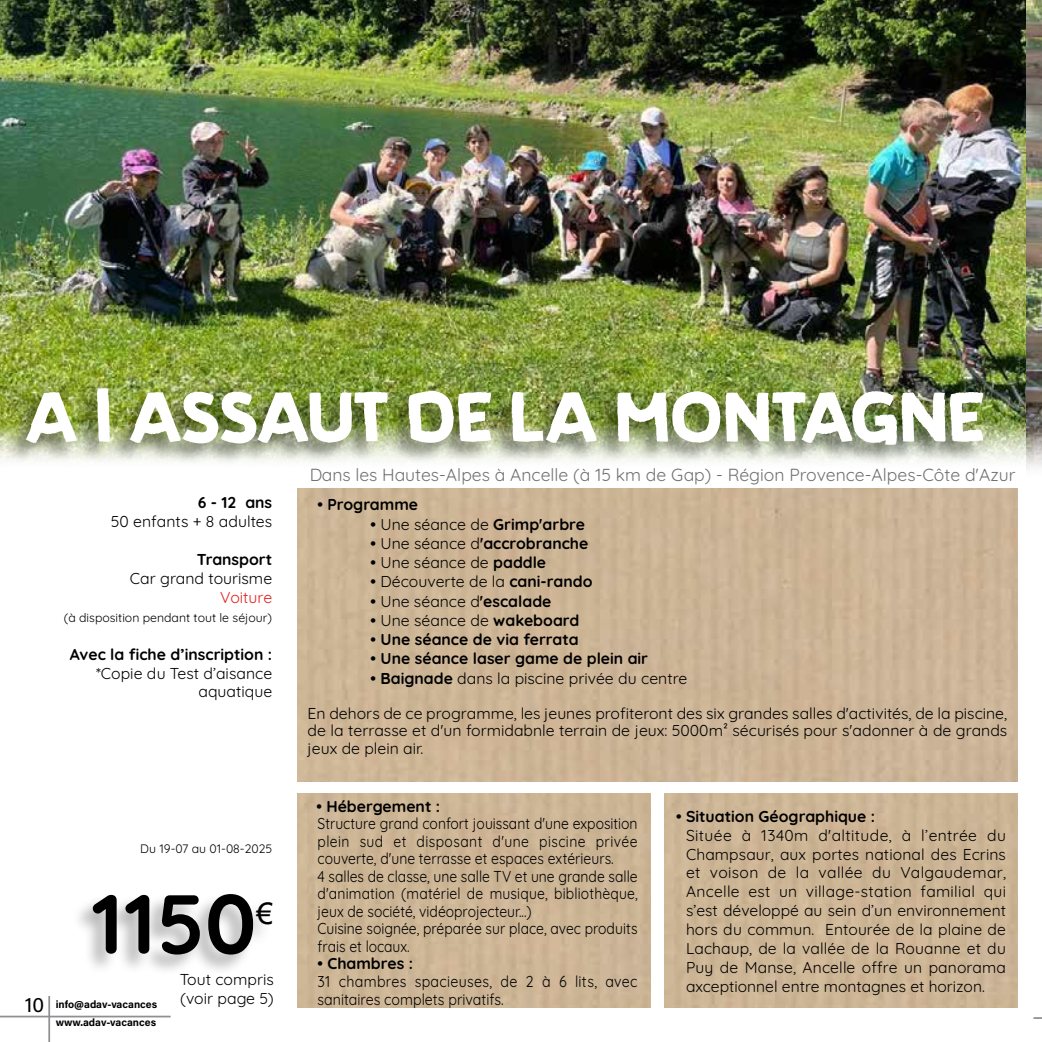
<style>
.page{position:relative;width:1042px;height:1042px;background:#fff}
.page>*{position:absolute;margin:0;border:0;box-sizing:border-box;transform-origin:0 0}
.t1{font:700 84px "Quicksand";color:#000}
.t2{font:700 71.75px "Koarafree";color:#fff}
.t3{font:29.75px "Arial";color:#000}
.t4{font:17.5px "Quicksand";color:#707172}
.t5{font:15.75px/18.9px "Quicksand";color:#000;text-align:justify}
.t6{font:15.75px/17.5px "Quicksand";color:#000;scale:.88 1}
.t7{font:700 15.75px "Quicksand";color:#000}
.t8{font:15.75px/17.5px "Quicksand";color:#000;scale:.9 1}
.t9{font:15.75px "Quicksand";color:#e3211f}
.t10{font:12.25px "Quicksand";color:#000}
.t11{font:700 10.5px/17.7px "Acumin Pro";letter-spacing:-.005em;color:#000;text-align:right}
.s1{font-weight:400;font-size:21px}
.s2{font-weight:400}
.s3{font-weight:700}
</style>
<div class="page">
<img style="left:0;top:0;width:1026px;height:461px">
<div style="left:5px;top:388px;width:978px;height:79px;background:#000;opacity:.4"></div>
<div style="left:71px;top:893px;width:202px;height:83px;background:#000;opacity:.3"></div>
<img style="left:1026px;top:0;width:16px;height:469px">
<hr style="left:0;top:1015px;width:171px;height:2px;background:#8d8f93">
<hr style="left:48px;top:996px;width:2px;height:46px;background:#8d8f93">
<svg style="left:1033px;top:1017px;width:9px;height:2px"></svg>
<h2 class="t2" style="left:25px;top:373px;width:961px">A l ASSAUT DE LA MONTAGNE</h2>
<p class="t7" style="left:198px;top:490px;width:76px">6 - 12 ans</p>
<p class="t5" style="left:111px;top:511px;width:163px">50 enfants + 8 adultes</p>
<p class="t7" style="left:197px;top:547px;width:77px">Transport</p>
<p class="t5" style="left:130px;top:567px;width:144px">Car grand tourisme</p>
<p class="t9" style="left:220px;top:585px;width:53px">Voiture</p>
<p class="t10" style="left:64px;top:608px;width:210px">(à disposition pendant tout le séjour)</p>
<p class="t7" style="left:70px;top:642px;width:204px">Avec la fiche d’inscription :</p>
<p class="t5" style="left:96px;top:662px;width:178px;text-align:right">*Copie du Test d’aisance aquatique</p>
<p class="t10" style="left:140px;top:839px;width:133px">Du 19-07 au 01-08-2025</p>
<h1 class="t1" style="left:91px;top:859px;width:167px">1150</h1>
<h3 class="t3" style="left:256px;top:893px;width:18px">€</h3>
<p class="t11" style="left:25px;top:995px;width:134px"><span class="s1">10</span> info@adav-vacances www.adav-vacances</p>
<p class="t5" style="left:180px;top:968px;width:96px">Tout compris (voir page 5)</p>
<p class="t4" style="left:309px;top:461px;width:708px">Dans les Hautes-Alpes à Ancelle (à 15 km de Gap) - Région Provence-Alpes-Côte d'Azur</p>
<p class="t7" style="left:317px;top:492px;width:102px">• Programme</p>
<p class="t7" style="left:371px;top:512px;width:216px">• <span class="s2">Une séance de</span> Grimp'arbre</p>
<p class="t7" style="left:371px;top:531px;width:219px">• <span class="s2">Une séance d</span>'accrobranche</p>
<p class="t5" style="left:371px;top:551px;width:177px"><span class="s3">•</span> Une séance de <span class="s3">paddle</span></p>
<p class="t5" style="left:371px;top:571px;width:223px"><span class="s3">•</span> Découverte de la <span class="s3">cani-rando</span></p>
<p class="t7" style="left:371px;top:589px;width:182px">• <span class="s2">Une séance d</span>'escalade</p>
<p class="t5" style="left:371px;top:609px;width:210px"><span class="s3">•</span> Une séance de <span class="s3">wakeboard</span></p>
<p class="t7" style="left:371px;top:627px;width:210px">• Une séance de via ferrata</p>
<p class="t7" style="left:371px;top:646px;width:279px">• Une séance laser game de plein air</p>
<p class="t5" style="left:371px;top:667px;width:318px"><span class="s3">• Baignade</span> dans la piscine privée du centre</p>
<p class="t5" style="left:308px;top:703px;width:701px;line-height:17.5px">En dehors de ce programme, les jeunes profiteront des six grandes salles d'activités, de la piscine, de la terrasse et d'un formidabnle terrain de jeux: 5000m² sécurisés pour s'adonner à de grands jeux de plein air.</p>
<p class="t7" style="left:316px;top:794px;width:125px">• Hébergement :</p>
<p class="t6" style="left:317px;top:813px;width:365px">Structure grand confort jouissant d'une exposition plein sud et disposant d'une piscine privée couverte, d'une terrasse et espaces extérieurs.<br>4 salles de classe, une salle TV et une grande salle d'animation (matériel de musique, bibliothèque, jeux de société, vidéoprojecteur...)<br>Cuisine soignée, préparée sur place, avec produits frais et locaux.</p>
<p class="t7" style="left:317px;top:951px;width:97px">• Chambres :</p>
<p class="t8" style="left:317px;top:971px;width:357px">31 chambres spacieuses, de 2 à 6 lits, avec sanitaires complets privatifs.</p>
<p class="t7" style="left:676px;top:804px;width:201px">• Situation Géographique :</p>
<p class="t5" style="left:686px;top:824px;width:322px">Située à 1340m d'altitude, à l’entrée du Champsaur, aux portes national des Ecrins et voison de la vallée du Valgaudemar, Ancelle est un village-station familial qui s’est développé au sein d’un environnement hors du commun. Entourée de la plaine de Lachaup, de la vallée de la Rouanne et du Puy de Manse, Ancelle offre un panorama axceptionnel entre montagnes et horizon.</p>
</div>
